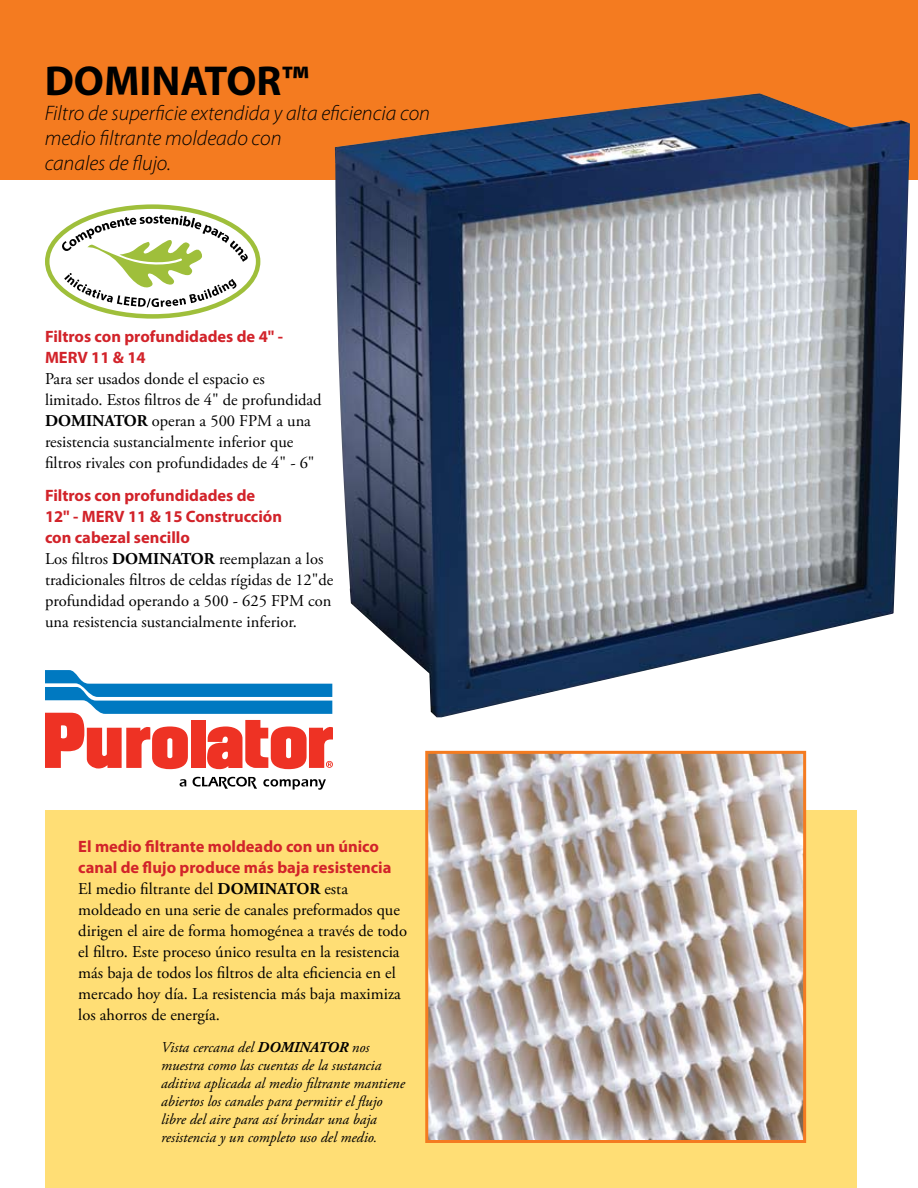
<style>
.page{position:relative;width:918px;height:1188px;background:#fff}
.page>*{position:absolute;margin:0;border:0;box-sizing:border-box;transform-origin:0 0}
.t1{font:700 42px "Myriad Pro";color:#000}
.t2{font:italic 300 21px/25.2px "Myriad Pro";color:#000}
.t3{font:16.5px/21px "Adobe Garamond Pro";color:#000}
.t4{font:700 16.5px/21px "Myriad Pro";color:#d2232a}
.t5{font:italic 15px/18px "Adobe Garamond Pro";color:#000}
.s1{font-weight:700}
</style>
<div class="page">
<svg style="left:47px;top:207px;width:211px;height:109px"></svg>
<div style="left:45px;top:204px;width:215px;height:115px;border:4px solid #9fbf3b;border-radius:50%"></div>
<svg style="left:61px;top:215px;width:187px;height:92px"></svg>
<div style="left:45px;top:810px;width:812px;height:378px;background:#ffde75"></div>
<div style="left:0;top:0;width:918px;height:180px;background:#f47b20"></div>
<img style="left:429px;top:755px;width:373px;height:384px">
<div style="left:425px;top:751px;width:381px;height:392px;border:3px solid #f47b20"></div>
<img style="left:335px;top:93px;width:575px;height:624px">
<svg style="left:179px;top:779px;width:7px;height:8px"></svg>
<svg style="left:192px;top:777px;width:65px;height:12px"></svg>
<svg style="left:263px;top:779px;width:63px;height:11px"></svg>
<svg style="left:45px;top:670px;width:288px;height:99px"></svg>
<h1 class="t1" style="left:45px;top:53px;width:266px">DOMINATOR™</h1>
<p class="t2" style="left:45px;top:100px;width:387px">Filtro de superficie extendida y alta eficiencia con medio filtrante moldeado con<br>canales de flujo.</p>
<p class="t4" style="left:45px;top:326px;width:240px">Filtros con profundidades de 4" -<br>MERV 11 &amp; 14</p>
<p class="t3" style="left:45px;top:369px;width:278px">Para ser usados donde el espacio es limitado. Estos filtros de 4" de profundidad <span class="s1">DOMINATOR</span> operan a 500 FPM a una resistencia sustancialmente inferior que filtros rivales con profundidades de 4" - 6"</p>
<p class="t4" style="left:45px;top:485px;width:239px">Filtros con profundidades de<br>12" - MERV 11 &amp; 15 Construcción con cabezal sencillo</p>
<p class="t3" style="left:45px;top:549px;width:290px">Los filtros <span class="s1">DOMINATOR</span> reemplazan a los tradicionales filtros de celdas rígidas de 12"de profundidad operando a 500 - 625 FPM con una resistencia sustancialmente inferior.</p>
<p class="t4" style="left:78px;top:835px;width:315px">El medio filtrante moldeado con un único canal de flujo produce más baja resistencia</p>
<p class="t3" style="left:78px;top:879px;width:330px">El medio filtrante del <span class="s1">DOMINATOR</span> esta moldeado en una serie de canales preformados que dirigen el aire de forma homogénea a través de todo el filtro. Este proceso único resulta en la resistencia más baja de todos los filtros de alta eficiencia en el mercado hoy día. La resistencia más baja maximiza los ahorros de energía.</p>
<p class="t5" style="left:161px;top:1039px;width:245px">Vista cercana del <span class="s1">DOMINATOR</span> nos muestra como las cuentas de la sustancia aditiva aplicada al medio filtrante mantiene abiertos los canales para permitir el flujo libre del aire para así brindar una baja resistencia y un completo uso del medio.</p>
</div>
